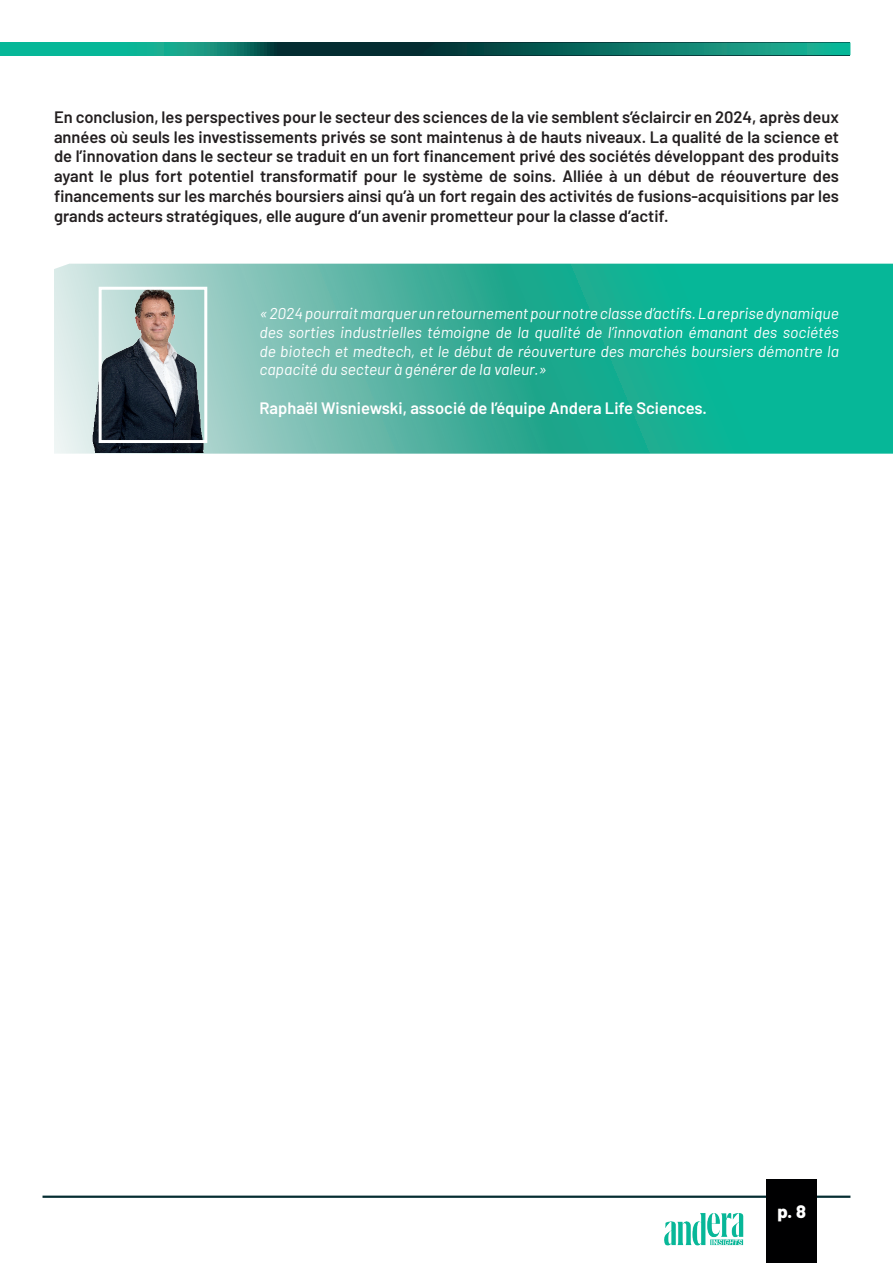
<style>
.page{position:relative;width:893px;height:1263px;background:#fff}
.page>*{position:absolute;margin:0;border:0;box-sizing:border-box;transform-origin:0 0}
.t1{font:800 18px "Barlow";color:#fff}
.t2{font:600 16.5px/19.8px "Barlow";color:#231f20;text-align:justify}
.t3{font:600 16.5px "Barlow";color:#fff}
.t4{font:italic 15.75px/18.9px "Barlow";color:#fff;text-align:justify}
</style>
<div class="page">
<hr style="left:43px;top:1195px;width:807px;height:3px;background:#052d31">
<div style="left:766px;top:1179px;width:51px;height:83px;background:#000001"></div>
<svg style="left:0;top:43px;width:419px;height:12px;background:#097869"></svg>
<svg style="left:419px;top:43px;width:431px;height:12px;background:#0d7567"></svg>
<img style="left:629px;top:1195px;width:140px;height:68px">
<svg style="left:54px;top:264px;width:839px;height:190px;background:#3bb7a0"></svg>
<img style="left:85px;top:276px;width:140px;height:177px">
<div style="left:99px;top:287px;width:108px;height:156px;border:3px solid #fff"></div>
<p class="t2" style="left:54px;top:106px;width:786px">En conclusion, les perspectives pour le secteur des sciences de la vie semblent s’éclaircir en 2024, après deux années où seuls les investissements privés se sont maintenus à de hauts niveaux. La qualité de la science et de l’innovation dans le secteur se traduit en un fort financement privé des sociétés développant des produits ayant le plus fort potentiel transformatif pour le système de soins. Alliée à un début de réouverture des financements sur les marchés boursiers ainsi qu’à un fort regain des activités de fusions-acquisitions par les grands acteurs stratégiques, elle augure d’un avenir prometteur pour la classe d’actif.</p>
<p class="t4" style="left:259px;top:302px;width:581px">« 2024 pourrait marquer un retournement pour notre classe d’actifs. La reprise dynamique des sorties industrielles témoigne de la qualité de l’innovation émanant des sociétés de biotech et medtech, et le début de réouverture des marchés boursiers démontre la capacité du secteur à générer de la valeur.»</p>
<p class="t3" style="left:259px;top:396px;width:449px">Raphaël Wisniewski, associé de l’équipe Andera Life Sciences.</p>
<p class="t1" style="left:777px;top:1198px;width:30px">p. 8</p>
</div>
